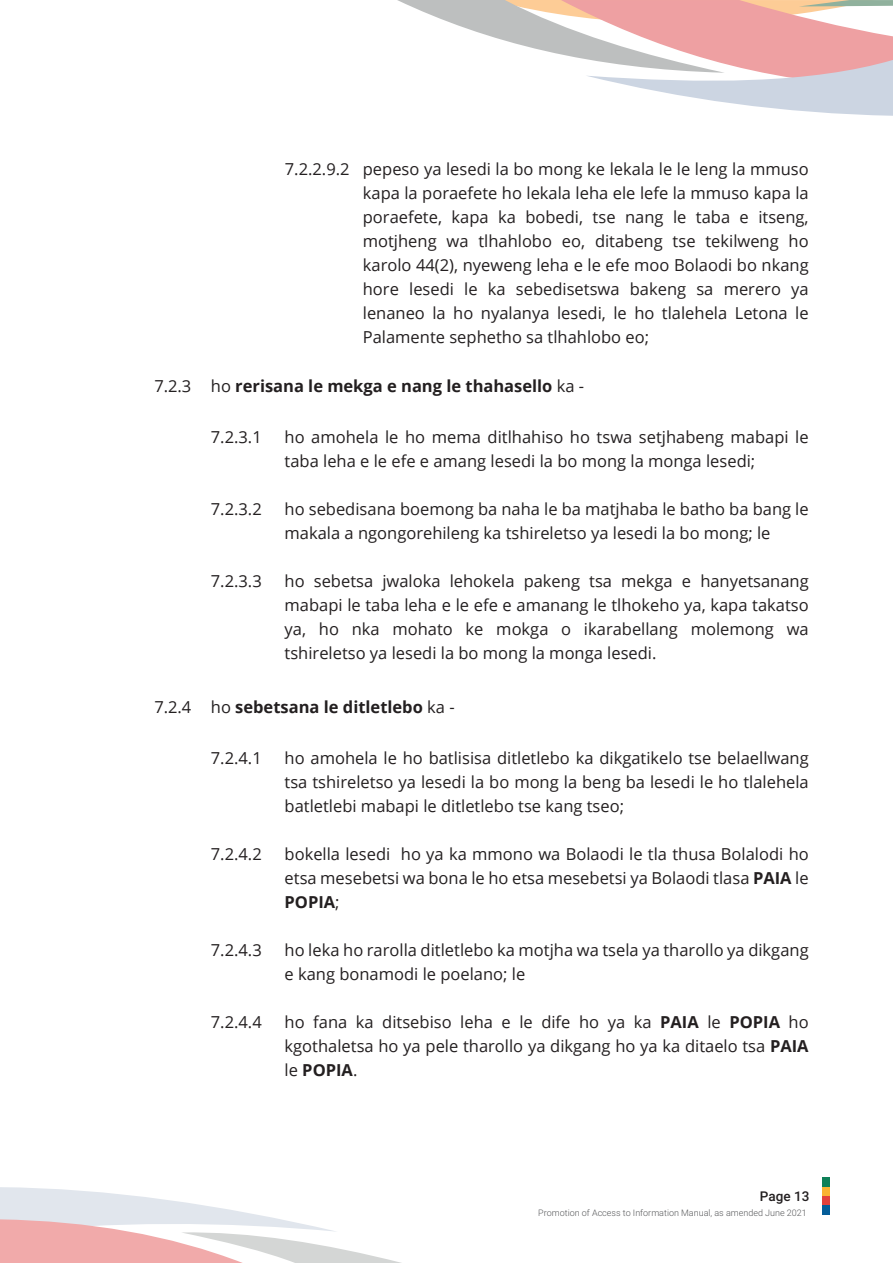
<style>
.page{position:relative;width:893px;height:1263px;background:#fff}
.page>*{position:absolute;margin:0;border:0;box-sizing:border-box;transform-origin:0 0}
.t1{font:16.5px/24px "Open Sans";color:#231f20;text-align:justify}
.t2{font:700 16.5px "Open Sans";color:#231f20}
.t3{font:500 13.5px "Roboto";color:#231f20}
.t4{font:300 9px "Roboto";color:#58595b}
.s1{font-weight:400}
.s2{font-weight:700}
</style>
<div class="page">
<svg style="left:397px;top:0;width:496px;height:116px"></svg>
<div style="left:822px;top:1196px;width:8px;height:9px;background:#e3413c"></div>
<div style="left:822px;top:1205px;width:8px;height:10px;background:#045d99"></div>
<div style="left:822px;top:1186px;width:8px;height:10px;background:#fab332"></div>
<div style="left:822px;top:1177px;width:8px;height:9px;background:#0e8058"></div>
<svg style="left:0;top:1187px;width:401px;height:76px"></svg>
<p class="t1" style="left:363px;top:157px;width:447px;text-indent:-78px">7.2.2.9.2 pepeso ya lesedi la bo mong ke lekala le le leng la mmuso kapa la poraefete ho lekala leha ele lefe la mmuso kapa la poraefete, kapa ka bobedi, tse nang le taba e itseng, motjheng wa tlhahlobo eo, ditabeng tse tekilweng ho karolo 44(2), nyeweng leha e le efe moo Bolaodi bo nkang hore lesedi le ka sebedisetswa bakeng sa merero ya lenaneo la ho nyalanya lesedi, le ho tlalehela Letona le Palamente sephetho sa tlhahlobo eo;</p>
<p class="t2" style="left:154px;top:374px;width:431px"><span class="s1">7.2.3 ho</span> rerisana le mekga e nang le thahasello <span class="s1">ka -</span></p>
<p class="t1" style="left:211px;top:424px;width:52px">7.2.3.1</p>
<p class="t1" style="left:285px;top:424px;width:526px">ho amohela le ho mema ditlhahiso ho tswa setjhabeng mabapi le taba leha e le efe e amang lesedi la bo mong la monga lesedi;</p>
<p class="t1" style="left:285px;top:496px;width:526px">ho sebedisana boemong ba naha le ba matjhaba le batho ba bang le makala a ngongorehileng ka tshireletso ya lesedi la bo mong; le</p>
<p class="t1" style="left:285px;top:568px;width:526px">ho sebetsa jwaloka lehokela pakeng tsa mekga e hanyetsanang mabapi le taba leha e le efe e amanang le tlhokeho ya, kapa takatso ya, ho nka mohato ke mokga o ikarabellang molemong wa tshireletso ya lesedi la bo mong la monga lesedi.</p>
<p class="t2" style="left:154px;top:695px;width:302px"><span class="s1">7.2.4 ho</span> sebetsana le ditletlebo <span class="s1">ka -</span></p>
<p class="t1" style="left:211px;top:746px;width:52px">7.2.4.1</p>
<p class="t1" style="left:211px;top:496px;width:52px">7.2.3.2</p>
<p class="t1" style="left:211px;top:568px;width:52px">7.2.3.3</p>
<p class="t1" style="left:285px;top:746px;width:526px">ho amohela le ho batlisisa ditletlebo ka dikgatikelo tse belaellwang tsa tshireletso ya lesedi la bo mong la beng ba lesedi le ho tlalehela batletlebi mabapi le ditletlebo tse kang tseo;</p>
<p class="t1" style="left:285px;top:842px;width:526px">bokella lesedi ho ya ka mmono wa Bolaodi le tla thusa Bolalodi ho etsa mesebetsi wa bona le ho etsa mesebetsi ya Bolaodi tlasa <span class="s2">PAIA</span> le <span class="s2">POPIA</span>;</p>
<p class="t1" style="left:285px;top:938px;width:526px">ho leka ho rarolla ditletlebo ka motjha wa tsela ya tharollo ya dikgang e kang bonamodi le poelano; le</p>
<p class="t1" style="left:285px;top:1010px;width:526px">ho fana ka ditsebiso leha e le dife ho ya ka <span class="s2">PAIA</span> le <span class="s2">POPIA</span> ho kgothaletsa ho ya pele tharollo ya dikgang ho ya ka ditaelo tsa <span class="s2">PAIA </span>le <span class="s2">POPIA</span>.</p>
<p class="t1" style="left:211px;top:842px;width:52px">7.2.4.2</p>
<p class="t1" style="left:211px;top:938px;width:52px">7.2.4.3</p>
<p class="t1" style="left:211px;top:1010px;width:52px">7.2.4.4</p>
<p class="t3" style="left:760px;top:1186px;width:51px">Page 13</p>
<p class="t4" style="left:538px;top:1206px;width:270px">Promotion of Access to Information Manual, as amended June 2021</p>
</div>
